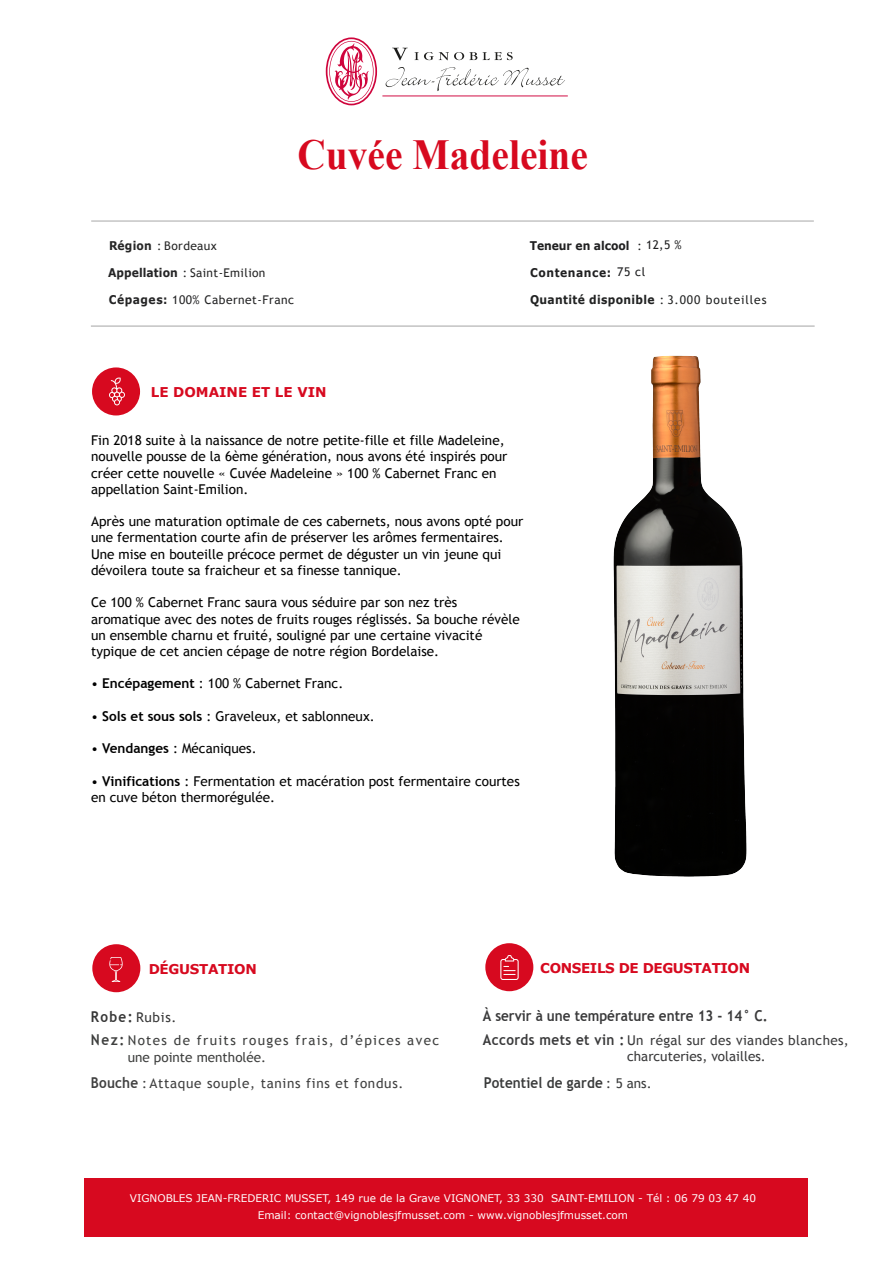
<style>
.page{position:relative;width:893px;height:1263px;background:#fff}
.page>*{position:absolute;margin:0;border:0;box-sizing:border-box;transform-origin:0 0}
.t1{font:700 42.75px "Times New Roman";color:#d7091f;scale:.92 1}
.t2{font:700 15px "Trebuchet MS";color:#3a3a3b;scale:.9 1}
.t3{font:700 15px "Trebuchet MS";letter-spacing:.01em;color:#3a3b3b;scale:.9 1}
.t4{font:13.5px/16.2px "Trebuchet MS";color:#000}
.t5{font:13.5px/16.2px "Trebuchet MS";letter-spacing:.025em;color:#3a3a3b}
.t6{font:13.5px/26.7px "Trebuchet MS";letter-spacing:.05em;color:#404040}
.t7{font:13.5px/23.5px "Trebuchet MS";letter-spacing:.1em;color:#3f403f}
.t8{font:700 13.5px "Verdana";letter-spacing:-.025em;color:#d7091f}
.t9{font:700 13.5px "Verdana";color:#d7091f}
.t10{font:12px "Trebuchet MS";letter-spacing:.03em;color:#272727}
.t11{font:700 12px "Verdana";letter-spacing:.03em;color:#212222;scale:.9 1}
.t12{font:12px "Trebuchet MS";letter-spacing:.04em;color:#242425}
.t13{font:700 12px "Verdana";letter-spacing:-.005em;color:#202021;scale:.9 1}
.t14{font:700 12px "Verdana";letter-spacing:.05em;color:#202021;scale:.9 1}
.t15{font:10.5px/16.5px "Verdana";color:#fff;text-align:center}
.s1{font-family:"Verdana";font-weight:700}
.s2{font-family:"Verdana";font-weight:700;color:#242425}
.s3{color:#242425}
.s4{font-family:"Trebuchet MS";font-weight:400}
.s5{font-weight:700}
.s6{font-weight:700;font-size:15px;color:#363636}
.s7{color:#363636}
.s8{font-weight:700;font-size:15px}
.s9{color:#3f403f}
.s10{font-weight:400;font-size:13.5px}
</style>
<div class="page">
<hr style="left:91px;top:221px;width:722px;height:1px;background:#a8a8a8">
<hr style="left:91px;top:326px;width:723px;height:1px;background:#a4a4a4">
<img style="left:613px;top:355px;width:134px;height:522px">
<div style="left:92px;top:367px;width:48px;height:48px;background:#d7091f;border-radius:50%"></div>
<img style="left:109px;top:377px;width:16px;height:29px">
<div style="left:92px;top:944px;width:48px;height:48px;background:#d7091f;border-radius:50%"></div>
<div style="left:485px;top:943px;width:48px;height:48px;background:#d7091f;border-radius:50%"></div>
<img style="left:109px;top:957px;width:14px;height:24px">
<img style="left:500px;top:955px;width:19px;height:24px">
<div style="left:84px;top:1177px;width:724px;height:59px;background:#d7091f"></div>
<svg style="left:326px;top:37px;width:51px;height:68px"></svg>
<svg style="left:392px;top:48px;width:15px;height:12px"></svg>
<svg style="left:414px;top:52px;width:87px;height:8px"></svg>
<svg style="left:507px;top:52px;width:5px;height:8px"></svg>
<svg style="left:385px;top:67px;width:180px;height:24px"></svg>
<hr style="left:382px;top:96px;width:186px;height:1px;background:#d20d44">
<h1 class="t1" style="left:297px;top:125px;width:317px">Cuvée Madeleine</h1>
<p class="t10" style="left:109px;top:239px;width:109px"><span class="s1">Région</span> : Bordeaux</p>
<p class="t10" style="left:108px;top:266px;width:159px"><span class="s2">Appellation</span> <span class="s3">:</span> Saint-Emilion</p>
<p class="t12" style="left:109px;top:293px;width:187px"><span class="s1">Cépages:</span> 100% Cabernet-Franc</p>
<p class="t13" style="left:530px;top:237px;width:170px">Teneur en alcool <span class="s4">: 12,5 %</span></p>
<p class="t14" style="left:530px;top:264px;width:129px">Contenance: <span class="s4">75 cl</span></p>
<p class="t11" style="left:530px;top:291px;width:264px">Quantité disponible <span class="s4">: 3.000 bouteilles</span></p>
<p class="t9" style="left:151px;top:383px;width:177px">LE DOMAINE ET LE VIN</p>
<p class="t4" style="left:91px;top:432px;width:418px">Fin 2018 suite à la naissance de notre petite-fille et fille Madeleine, nouvelle pousse de la 6ème génération, nous avons été inspirés pour créer cette nouvelle « Cuvée Madeleine » 100 % Cabernet Franc en appellation Saint-Emilion.</p>
<p class="t4" style="left:91px;top:513px;width:434px">Après une maturation optimale de ces cabernets, nous avons opté pour une fermentation courte afin de préserver les arômes fermentaires.<br>Une mise en bouteille précoce permet de déguster un vin jeune qui dévoilera toute sa fraicheur et sa finesse tannique.</p>
<p class="t4" style="left:91px;top:594px;width:430px">Ce 100 % Cabernet Franc saura vous séduire par son nez très aromatique avec des notes de fruits rouges réglissés. Sa bouche révèle un ensemble charnu et fruité, souligné par une certaine vivacité typique de cet ancien cépage de notre région Bordelaise.</p>
<p class="t4" style="left:91px;top:675px;width:254px">• <span class="s5">Encépagement</span> : 100 % Cabernet Franc.</p>
<p class="t4" style="left:91px;top:708px;width:285px">• <span class="s5">Sols et sous sols</span> : Graveleux, et sablonneux.</p>
<p class="t4" style="left:91px;top:740px;width:167px">• <span class="s5">Vendanges</span> : Mécaniques.</p>
<p class="t4" style="left:91px;top:773px;width:430px">• <span class="s5">Vinifications</span> : Fermentation et macération post fermentaire courtes en cuve béton thermorégulée.</p>
<p class="t8" style="left:149px;top:959px;width:109px">DÉGUSTATION</p>
<p class="t7" style="left:91px;top:1005px;width:350px"><span class="s6">Robe:</span> <span class="s7">Rubis.<br></span><span class="s8">Nez:</span> Notes de fruits rouges frais, d’épices avec</p>
<p class="t6" style="left:91px;top:1043px;width:314px;text-indent:37px"><span class="s9">une pointe mentholée.<br></span><span class="s8">Bouche</span> : Attaque souple, tanins fins et fondus.</p>
<p class="t8" style="left:540px;top:959px;width:211px">CONSEILS DE DEGUSTATION</p>
<p class="t2" style="left:483px;top:1006px;width:318px">À servir à une température entre 13 - 14° C.</p>
<p class="t5" style="left:627px;top:1032px;width:223px;text-indent:-144px"><span class="s8">Accords mets et vin :</span> Un régal sur des viandes blanches, charcuteries, volailles.</p>
<p class="t3" style="left:483px;top:1072px;width:188px">Potentiel de garde <span class="s10">: 5 ans.</span></p>
<p class="t15" style="left:130px;top:1189px;width:627px">VIGNOBLES JEAN-FREDERIC MUSSET, 149 rue de la Grave VIGNONET, 33 330 SAINT-EMILION - Tél : 06 79 03 47 40<br>Email: contact@vignoblesjfmusset.com - www.vignoblesjfmusset.com</p>
</div>
